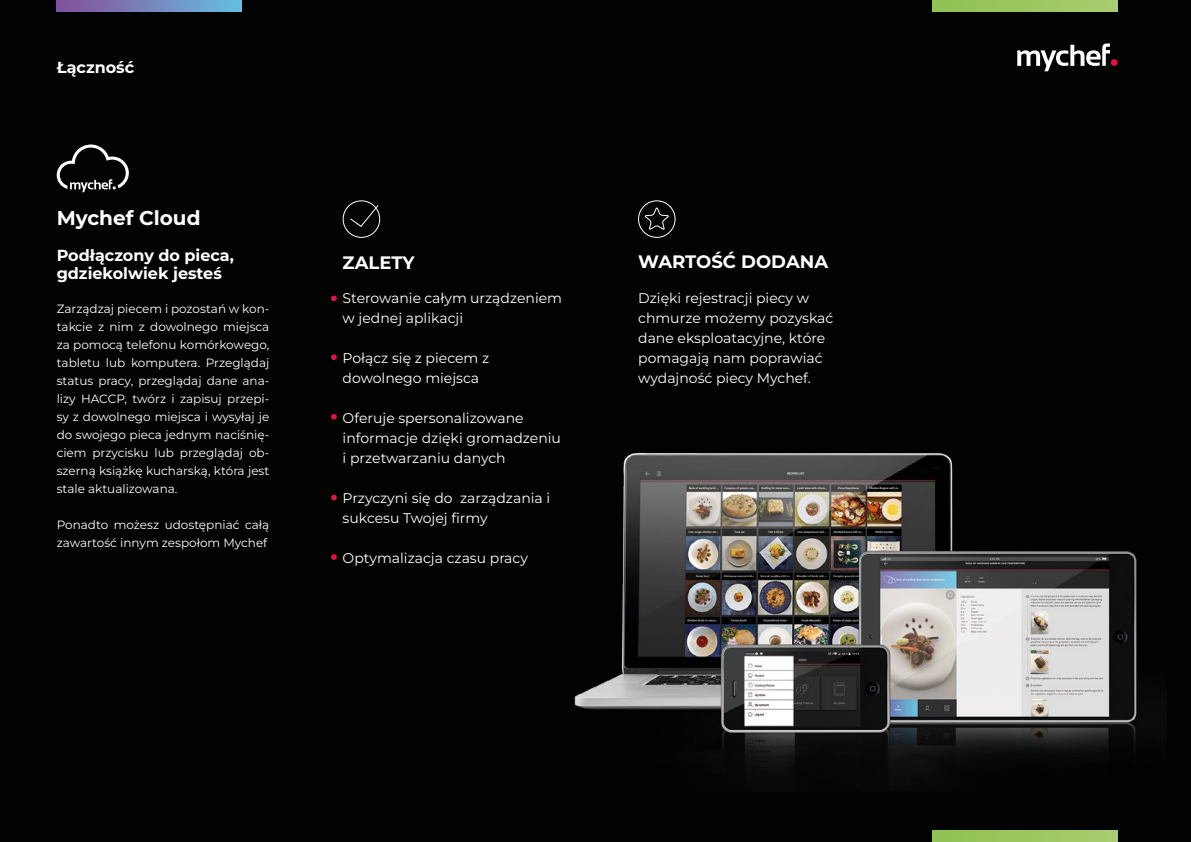
<style>
.page{position:relative;width:1191px;height:842px;background:#010202}
.page>*{position:absolute;margin:0;border:0;box-sizing:border-box;transform-origin:0 0}
.t1{font:700 20px "Montserrat";color:#fff}
.t2{font:700 18px "Montserrat";color:#fff}
.t3{font:700 16px/18px "Montserrat";color:#fff}
.t4{font:14px/20px "Montserrat";color:#fff}
.t5{font:12px/18px "Montserrat";color:#fff;text-align:justify}
</style>
<div class="page">
<svg style="left:57px;top:0;width:184px;height:11px;background:#7486bd"></svg>
<svg style="left:932px;top:0;width:185px;height:11px;background:#9bc660"></svg>
<div style="left:1110px;top:59px;width:7px;height:7px;background:#e51147;border-radius:50%"></div>
<svg style="left:1017px;top:44px;width:93px;height:27px"></svg>
<svg style="left:644px;top:207px;width:26px;height:24px"></svg>
<div style="left:638px;top:200px;width:37px;height:38px;border:1px solid #fff;border-radius:50%"></div>
<img style="left:532px;top:433px;width:634px;height:409px">
<svg style="left:57px;top:144px;width:72px;height:48px;background:#2c2d2d"></svg>
<div style="left:343px;top:200px;width:37px;height:38px;border:1px solid #fff;border-radius:50%"></div>
<svg style="left:349px;top:204px;width:30px;height:24px"></svg>
<svg style="left:331px;top:296px;width:6px;height:5px"></svg>
<svg style="left:331px;top:354px;width:6px;height:6px"></svg>
<svg style="left:331px;top:414px;width:6px;height:6px"></svg>
<svg style="left:331px;top:495px;width:6px;height:5px"></svg>
<svg style="left:331px;top:554px;width:6px;height:6px"></svg>
<h3 class="t3" style="left:57px;top:58px;width:79px">Łączność</h3>
<h1 class="t1" style="left:57px;top:204px;width:145px">Mychef Cloud</h1>
<h3 class="t3" style="left:57px;top:246px;width:179px">Podłączony do pieca, gdziekolwiek jesteś</h3>
<p class="t5" style="left:57px;top:299px;width:214px">Zarządzaj piecem i pozostań w kon&shy;takcie z nim z dowolnego miejsca za pomocą telefonu komórkowego, tabletu lub komputera. Przeglądaj status pracy, przeglądaj dane ana&shy;lizy HACCP, twórz i zapisuj przepi&shy;sy z dowolnego miejsca i wysyłaj je do swojego pieca jednym naciśnię&shy;ciem przycisku lub przeglądaj ob&shy;szerną książkę kucharską, która jest stale aktualizowana.</p>
<p class="t5" style="left:57px;top:515px;width:214px">Ponadto możesz udostępniać całą zawartość innym zespołom Mychef</p>
<h2 class="t2" style="left:343px;top:250px;width:73px">ZALETY</h2>
<h2 class="t2" style="left:638px;top:250px;width:191px">WARTOŚĆ DODANA</h2>
<p class="t4" style="left:343px;top:288px;width:221px">Sterowanie całym urządzeniem w jednej aplikacji</p>
<p class="t4" style="left:343px;top:348px;width:148px">Połącz się z piecem z dowolnego miejsca</p>
<p class="t4" style="left:343px;top:408px;width:220px">Oferuje spersonalizowane informacje dzięki gromadzeniu i przetwarzaniu danych</p>
<p class="t4" style="left:343px;top:488px;width:209px">Przyczyni się do zarządzania i sukcesu Twojej firmy</p>
<p class="t4" style="left:343px;top:548px;width:187px">Optymalizacja czasu pracy</p>
<p class="t4" style="left:638px;top:288px;width:197px">Dzięki rejestracji piecy w chmurze możemy pozyskać dane eksploatacyjne, które pomagają nam poprawiać wydajność piecy Mychef.</p>
</div>
